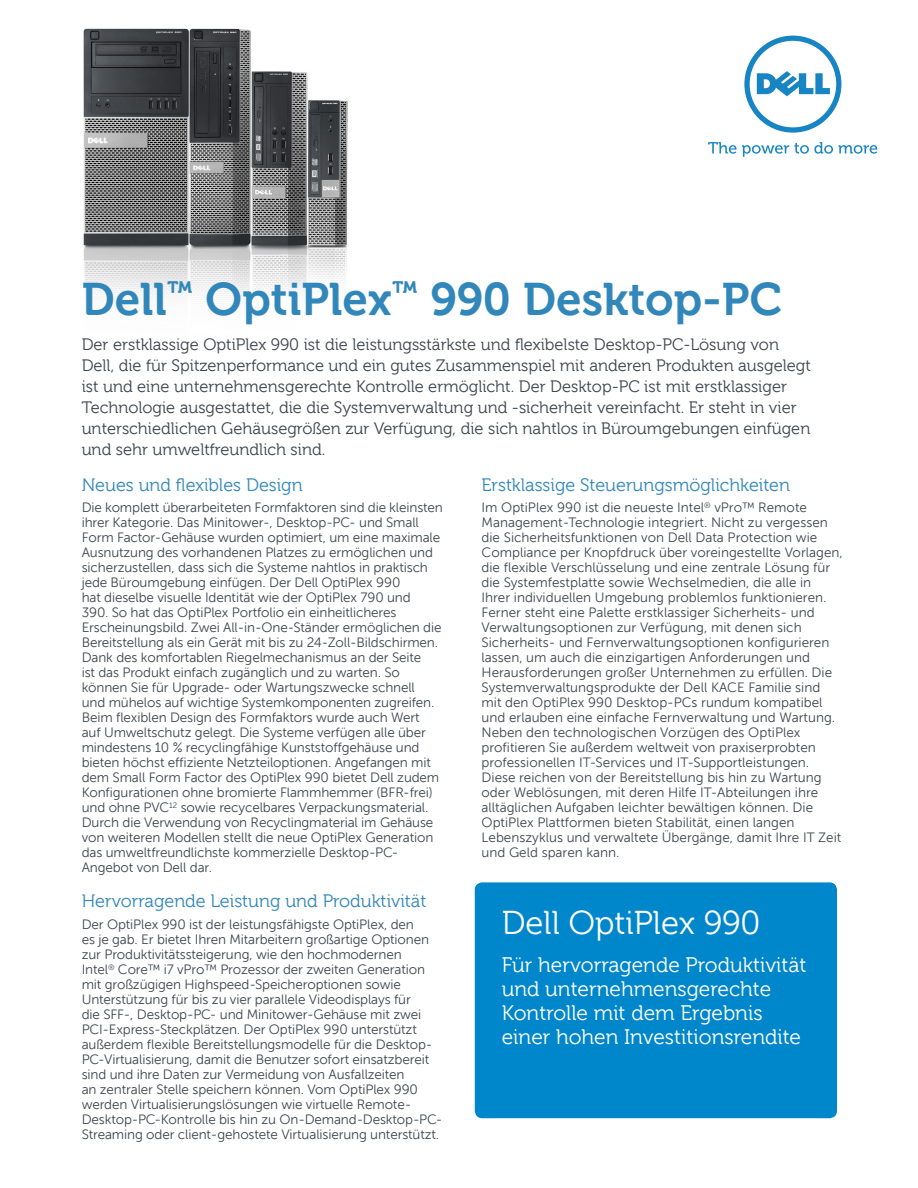
<style>
.page{position:relative;width:918px;height:1188px;background:#fff}
.page>*{position:absolute;margin:0;border:0;box-sizing:border-box;transform-origin:0 0}
.t1{font:700 45.9px "Museo For Dell";color:#3287ba}
.t2{font:33px "Museo For Dell";color:#fff}
.t3{font:21px/24px "Museo For Dell";color:#fff}
.t4{font:18px "Museo For Dell";color:#3287ba}
.t5{font:16.5px/21px "Museo For Dell";color:#3e444f}
.t6{font:13.5px/15px "Museo Sans For Dell";letter-spacing:-.01em;color:#3e444f}
</style>
<div class="page">
<svg style="left:744px;top:36px;width:97px;height:97px"></svg>
<svg style="left:708px;top:142px;width:28px;height:12px"></svg>
<svg style="left:742px;top:142px;width:135px;height:15px"></svg>
<img style="left:83px;top:28px;width:265px;height:272px">
<div style="left:475px;top:882px;width:362px;height:236px;background:#0087cb;border-radius:7px"></div>
<p class="t1" style="left:82px;top:274px;width:702px">Dell<sup>™</sup> OptiPlex<sup>™</sup> 990 Desktop-PC</p>
<p class="t5" style="left:82px;top:334px;width:731px">Der erstklassige OptiPlex 990 ist die leistungsstärkste und flexibelste Desktop-PC-Lösung von Dell, die für Spitzenperformance und ein gutes Zusammenspiel mit anderen Produkten ausgelegt ist und eine unternehmensgerechte Kontrolle ermöglicht. Der Desktop-PC ist mit erstklassiger Technologie ausgestattet, die die Systemverwaltung und -sicherheit vereinfacht. Er steht in vier unterschiedlichen Gehäusegrößen zur Verfügung, die sich nahtlos in Büroumgebungen einfügen und sehr umweltfreundlich sind.</p>
<p class="t4" style="left:82px;top:475px;width:223px">Neues und flexibles Design</p>
<p class="t6" style="left:82px;top:500px;width:363px">Die komplett überarbeiteten Formfaktoren sind die kleinsten ihrer Kategorie. Das Minitower-, Desktop-PC- und Small Form Factor-Gehäuse wurden optimiert, um eine maximale Ausnutzung des vorhandenen Platzes zu ermöglichen und sicherzustellen, dass sich die Systeme nahtlos in praktisch jede Büroumgebung einfügen. Der Dell OptiPlex 990<br>hat dieselbe visuelle Identität wie der OptiPlex 790 und<br>390. So hat das OptiPlex Portfolio ein einheitlicheres Erscheinungsbild. Zwei All-in-One-Ständer ermöglichen die Bereitstellung als ein Gerät mit bis zu 24-Zoll-Bildschirmen.<br>Dank des komfortablen Riegelmechanismus an der Seite<br>ist das Produkt einfach zugänglich und zu warten. So können Sie für Upgrade- oder Wartungszwecke schnell<br>und mühelos auf wichtige Systemkomponenten zugreifen.<br>Beim flexiblen Design des Formfaktors wurde auch Wert<br>auf Umweltschutz gelegt. Die Systeme verfügen alle über mindestens 10 % recyclingfähige Kunststoffgehäuse und bieten höchst effiziente Netzteiloptionen. Angefangen mit dem Small Form Factor des OptiPlex 990 bietet Dell zudem Konfigurationen ohne bromierte Flammhemmer (BFR-frei) und ohne PVC<sup>12</sup> sowie recycelbares Verpackungsmaterial.<br>Durch die Verwendung von Recyclingmaterial im Gehäuse von weiteren Modellen stellt die neue OptiPlex Generation das umweltfreundlichste kommerzielle Desktop-PC-Angebot von Dell dar.</p>
<p class="t4" style="left:82px;top:892px;width:346px">Hervorragende Leistung und Produktivität</p>
<p class="t6" style="left:82px;top:917px;width:362px">Der OptiPlex 990 ist der leistungsfähigste OptiPlex, den<br>es je gab. Er bietet Ihren Mitarbeitern großartige Optionen zur Produktivitätssteigerung, wie den hochmodernen<br>Intel<sup>®</sup> Core™ i7 vPro™ Prozessor der zweiten Generation mit großzügigen Highspeed-Speicheroptionen sowie Unterstützung für bis zu vier parallele Videodisplays für<br>die SFF-, Desktop-PC- und Minitower-Gehäuse mit zwei PCI-Express-Steckplätzen. Der OptiPlex 990 unterstützt außerdem flexible Bereitstellungsmodelle für die Desktop-PC-Virtualisierung, damit die Benutzer sofort einsatzbereit sind und ihre Daten zur Vermeidung von Ausfallzeiten<br>an zentraler Stelle speichern können. Vom OptiPlex 990 werden Virtualisierungslösungen wie virtuelle Remote-Desktop-PC-Kontrolle bis hin zu On-Demand-Desktop-PC-Streaming oder client-gehostete Virtualisierung unterstützt.</p>
<p class="t4" style="left:482px;top:475px;width:310px">Erstklassige Steuerungsmöglichkeiten</p>
<p class="t6" style="left:482px;top:500px;width:363px">Im OptiPlex 990 ist die neueste Intel<sup>®</sup> vPro™ Remote Management-Technologie integriert. Nicht zu vergessen die Sicherheitsfunktionen von Dell Data Protection wie Compliance per Knopfdruck über voreingestellte Vorlagen, die flexible Verschlüsselung und eine zentrale Lösung für die Systemfestplatte sowie Wechselmedien, die alle in Ihrer individuellen Umgebung problemlos funktionieren.<br>Ferner steht eine Palette erstklassiger Sicherheits- und Verwaltungsoptionen zur Verfügung, mit denen sich Sicherheits- und Fernverwaltungsoptionen konfigurieren lassen, um auch die einzigartigen Anforderungen und Herausforderungen großer Unternehmen zu erfüllen. Die Systemverwaltungsprodukte der Dell KACE Familie sind mit den OptiPlex 990 Desktop-PCs rundum kompatibel und erlauben eine einfache Fernverwaltung und Wartung.<br>Neben den technologischen Vorzügen des OptiPlex profitieren Sie außerdem weltweit von praxiserprobten professionellen IT-Services und IT-Supportleistungen.<br>Diese reichen von der Bereitstellung bis hin zu Wartung oder Weblösungen, mit deren Hilfe IT-Abteilungen ihre alltäglichen Aufgaben leichter bewältigen können. Die OptiPlex Plattformen bieten Stabilität, einen langen Lebenszyklus und verwaltete Übergänge, damit Ihre IT Zeit und Geld sparen kann.</p>
<p class="t2" style="left:502px;top:905px;width:260px">Dell OptiPlex 990</p>
<p class="t3" style="left:502px;top:953px;width:306px">Für hervorragende Produktivität und unternehmensgerechte<br>Kontrolle mit dem Ergebnis einer hohen Investitionsrendite</p>
</div>
